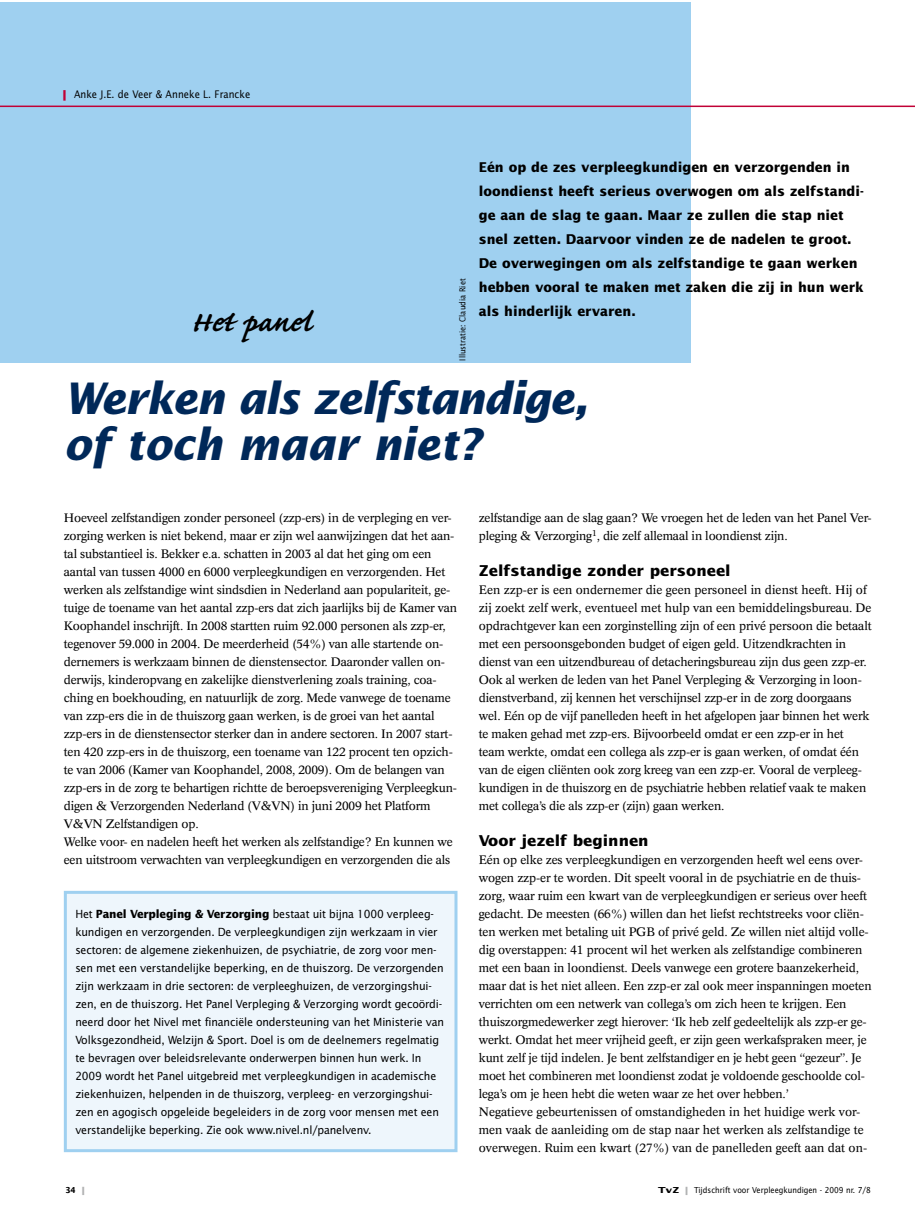
<style>
.page{position:relative;width:915px;height:1212px;background:#fff}
.page>*{position:absolute;margin:0;border:0;box-sizing:border-box;transform-origin:0 0}
.t1{font:italic 700 43.5px/46.5px "Lucida Sans Std";letter-spacing:-.03em;color:#002859;scale:.95 1}
.t2{font:700 36px "Caflisch Script Pro";color:#000}
.t3{font:700 15px "Lucida Sans Std";color:#000}
.t4{font:700 13.5px/24px "Lucida Sans Std";color:#000;scale:.95 1}
.t5{font:12px/18px "Concorde";letter-spacing:-.015em;color:#000}
.t6{font:11.25px/18px "Lucida Sans Std";letter-spacing:-.015em;color:#000;scale:.95 1}
.t7{font:10.5px "Lucida Sans Std";color:#000;scale:.9 1}
.t8{font:8.25px "Lucida Sans Std";color:#000;scale:.9 1}
.t9{font:700 8.25px "Lucida Sans Std";color:#000;scale:.9 1}
.s1{font-weight:700;color:#c10136}
.s2{font-weight:700}
.s3{color:#b1b2b3}
.s4{font-weight:700;color:#b1b2b3}
</style>
<div class="page">
<div style="left:0;top:2px;width:690px;height:360px;background:#9fd0f0"></div>
<hr style="left:0;top:106px;width:914px;height:1px;background:#c10136">
<div style="left:65px;top:892px;width:391px;height:258px;background:#eef6fc"></div>
<div style="left:64px;top:891px;width:393px;height:261px;border:3px solid #9fd0f0"></div>
<p class="t7" style="left:62px;top:88px;width:211px"><span class="s1">|</span> Anke J.E. de Veer &amp; Anneke L. Francke</p>
<h2 class="t2" style="left:191px;top:303px;width:122px">Het panel</h2>
<p class="t8" style="left:457px;top:360px;width:93px;rotate:-90deg">Illustratie: Claudia Riet</p>
<p class="t4" style="left:478px;top:156px;width:407px">Eén op de zes verpleegkundigen en verzorgenden in loondienst heeft serieus overwogen om als zelfstandi&shy;ge aan de slag te gaan. Maar ze zullen die stap niet snel zetten. Daarvoor vinden ze de nadelen te groot.<br>De overwegingen om als zelfstandige te gaan werken hebben vooral te maken met zaken die zij in hun werk als hinderlijk ervaren.</p>
<h1 class="t1" style="left:64px;top:376px;width:553px">Werken als zelfstandige, of toch maar niet?</h1>
<p class="t5" style="left:64px;top:509px;width:395px">Hoeveel zelfstandigen zonder personeel (zzp-ers) in de verpleging en ver&shy;zorging werken is niet bekend, maar er zijn wel aanwijzingen dat het aan&shy;tal substantieel is. Bekker e.a. schatten in 2003 al dat het ging om een aantal van tussen 4000 en 6000 verpleegkundigen en verzorgenden. Het werken als zelfstandige wint sindsdien in Nederland aan populariteit, ge&shy;tuige de toename van het aantal zzp-ers dat zich jaarlijks bij de Kamer van Koophandel inschrijft. In 2008 startten ruim 92.000 personen als zzp-er, tegenover 59.000 in 2004. De meerderheid (54%) van alle startende on&shy;dernemers is werkzaam binnen de dienstensector. Daaronder vallen on&shy;derwijs, kinderopvang en zakelijke dienstverlening zoals training, coa&shy;ching en boekhouding, en natuurlijk de zorg. Mede vanwege de toename van zzp-ers die in de thuiszorg gaan werken, is de groei van het aantal zzp-ers in de dienstensector sterker dan in andere sectoren. In 2007 start&shy;ten 420 zzp-ers in de thuiszorg, een toename van 122 procent ten opzich&shy;te van 2006 (Kamer van Koophandel, 2008, 2009). Om de belangen van zzp-ers in de zorg te behartigen richtte de beroepsvereniging Verpleegkun&shy;digen &amp; Verzorgenden Nederland (V&amp;VN) in juni 2009 het Platform V&amp;VN Zelfstandigen op.<br>Welke voor- en nadelen heeft het werken als zelfstandige? En kunnen we een uitstroom verwachten van verpleegkundigen en verzorgenden die als</p>
<p class="t5" style="left:478px;top:509px;width:394px">zelfstandige aan de slag gaan? We vroegen het de leden van het Panel Ver&shy;pleging &amp; Verzorging<sup>1</sup>, die zelf allemaal in loondienst zijn.</p>
<p class="t3" style="left:478px;top:562px;width:253px">Zelfstandige zonder personeel</p>
<p class="t5" style="left:478px;top:581px;width:394px">Een zzp-er is een ondernemer die geen personeel in dienst heeft. Hij of zij zoekt zelf werk, eventueel met hulp van een bemiddelingsbureau. De opdrachtgever kan een zorginstelling zijn of een privé persoon die betaalt met een persoonsgebonden budget of eigen geld. Uitzendkrachten in dienst van een uitzendbureau of detacheringsbureau zijn dus geen zzp-er.<br>Ook al werken de leden van het Panel Verpleging &amp; Verzorging in loon&shy;dienstverband, zij kennen het verschijnsel zzp-er in de zorg doorgaans wel. Eén op de vijf panelleden heeft in het afgelopen jaar binnen het werk te maken gehad met zzp-ers. Bijvoorbeeld omdat er een zzp-er in het team werkte, omdat een collega als zzp-er is gaan werken, of omdat één van de eigen cliënten ook zorg kreeg van een zzp-er. Vooral de verpleeg&shy;kundigen in de thuiszorg en de psychiatrie hebben relatief vaak te maken met collega’s die als zzp-er (zijn) gaan werken.</p>
<p class="t3" style="left:478px;top:832px;width:171px">Voor jezelf beginnen</p>
<p class="t5" style="left:478px;top:851px;width:394px">Eén op elke zes verpleegkundigen en verzorgenden heeft wel eens over&shy;wogen zzp-er te worden. Dit speelt vooral in de psychiatrie en de thuis&shy;zorg, waar ruim een kwart van de verpleegkundigen er serieus over heeft gedacht. De meesten (66%) willen dan het liefst rechtstreeks voor cliën&shy;ten werken met betaling uit PGB of privé geld. Ze willen niet altijd volle&shy;dig overstappen: 41 procent wil het werken als zelfstandige combineren met een baan in loondienst. Deels vanwege een grotere baanzekerheid, maar dat is het niet alleen. Een zzp-er zal ook meer inspanningen moeten verrichten om een netwerk van collega’s om zich heen te krijgen. Een thuiszorgmedewerker zegt hierover: ‘Ik heb zelf gedeeltelijk als zzp-er ge&shy;werkt. Omdat het meer vrijheid geeft, er zijn geen werkafspraken meer, je kunt zelf je tijd indelen. Je bent zelfstandiger en je hebt geen “gezeur”. Je moet het combineren met loondienst zodat je voldoende geschoolde col&shy;lega’s om je heen hebt die weten waar ze het over hebben.’<br>Negatieve gebeurtenissen of omstandigheden in het huidige werk vor&shy;men vaak de aanleiding om de stap naar het werken als zelfstandige te overwegen. Ruim een kwart (27%) van de panelleden geeft aan dat on-</p>
<p class="t6" style="left:75px;top:905px;width:389px">Het <span class="s2">Panel Verpleging &amp; Verzorging</span> bestaat uit bijna 1000 verpleeg&shy;kundigen en verzorgenden. De verpleegkundigen zijn werkzaam in vier sectoren: de algemene ziekenhuizen, de psychiatrie, de zorg voor men&shy;sen met een verstandelijke beperking, en de thuiszorg. De verzorgenden zijn werkzaam in drie sectoren: de verpleeghuizen, de verzorgingshui&shy;zen, en de thuiszorg. Het Panel Verpleging &amp; Verzorging wordt gecoördi&shy;neerd door het Nivel met financiële ondersteuning van het Ministerie van Volksgezondheid, Welzijn &amp; Sport. Doel is om de deelnemers regelmatig te bevragen over beleidsrelevante onderwerpen binnen hun werk. In 2009 wordt het Panel uitgebreid met verpleegkundigen in academische ziekenhuizen, helpenden in de thuiszorg, verpleeg- en verzorgingshui&shy;zen en agogisch opgeleide begeleiders in de zorg voor mensen met een verstandelijke beperking. Zie ook www.nivel.nl/panelvenv.</p>
<p class="t9" style="left:65px;top:1185px;width:24px">34 <span class="s3">|</span></p>
<p class="t8" style="left:658px;top:1185px;width:238px"><span class="s2">TvZ</span> <span class="s4">|</span> Tijdschrift voor Verpleegkundigen - 2009 nr. 7/8</p>
</div>
